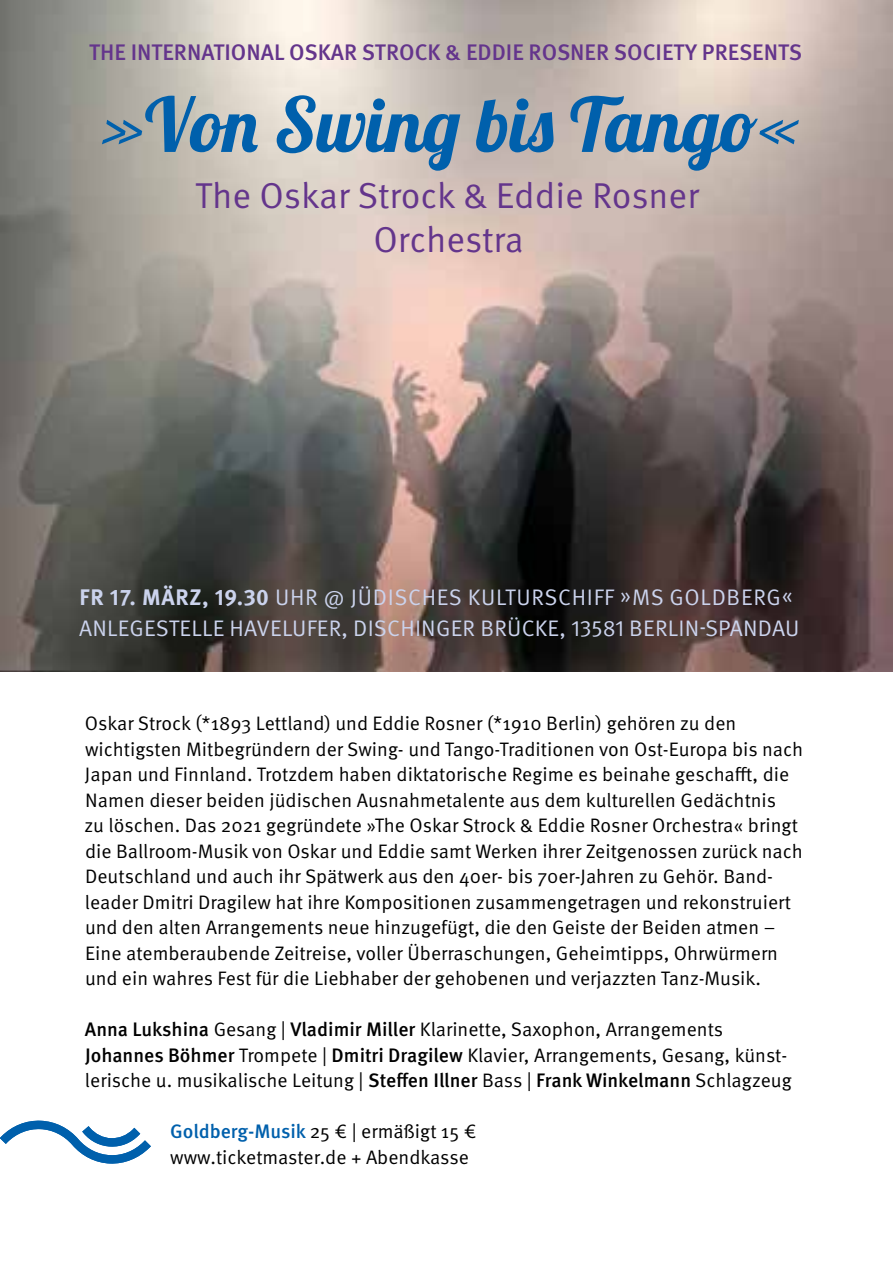
<style>
.page{position:relative;width:893px;height:1263px;background:#fff}
.page>*{position:absolute;margin:0;border:0;box-sizing:border-box;transform-origin:0 0}
.t1{font:75px "Lobster";color:#0060ac}
.t2{font:36px/43.5px "Meta Pro Norm";letter-spacing:-.005em;color:#64358c;text-align:center}
.t3{font:22.5px/31.5px "Meta Pro Norm";letter-spacing:.01em;color:#cbd3ed}
.t4{font:500 22.5px "Meta Pro";color:#64358c}
.t5{font:19.5px/25.5px "Meta Pro Norm";color:#000}
.s1{font-family:"Meta Pro";font-weight:700}
.s2{font-family:"Meta Pro";font-weight:500}
.s3{font-family:"Meta Pro";font-weight:500;color:#0060ac}
</style>
<div class="page">
<svg style="left:0;top:1120px;width:151px;height:44px"></svg>
<img style="left:0;top:0;width:893px;height:672px">
<p class="t4" style="left:89px;top:35px;width:714px">THE INTERNATIONAL OSKAR STROCK &amp; EDDIE ROSNER SOCIETY PRESENTS</p>
<h1 class="t1" style="left:101px;top:77px;width:703px">»Von Swing bis Tango«</h1>
<h2 class="t2" style="left:195px;top:172px;width:505px">The Oskar Strock &amp; Eddie Rosner<br>Orchestra</h2>
<p class="t3" style="left:79px;top:580px;width:722px"><span class="s1">FR 17. MÄRZ, 19.30</span> UHR @ JÜDISCHES KULTURSCHIFF »MS GOLDBERG«<br>ANLEGESTELLE HAVELUFER, DISCHINGER BRÜCKE, 13581 BERLIN-SPANDAU</p>
<p class="t5" style="left:84px;top:709px;width:720px">Oskar Strock (*1893 Lettland) und Eddie Rosner (*1910 Berlin) gehören zu den wichtigsten Mitbegründern der Swing- und Tango-Traditionen von Ost-Europa bis nach Japan und Finnland. Trotzdem haben diktatorische Regime es beinahe geschafft, die Namen dieser beiden jüdischen Ausnahmetalente aus dem kulturellen Gedächtnis<br>zu löschen. Das 2021 gegründete »The Oskar Strock &amp; Eddie Rosner Orchestra« bringt die Ballroom-Musik von Oskar und Eddie samt Werken ihrer Zeitgenossen zurück nach Deutschland und auch ihr Spätwerk aus den 40er- bis 70er-Jahren zu Gehör. Band&shy;leader Dmitri Dragilew hat ihre Kompositionen zusammengetragen und rekonstruiert und den alten Arrangements neue hinzugefügt, die den Geiste der Beiden atmen – Eine atemberaubende Zeitreise, voller Überraschungen, Geheimtipps, Ohrwürmern und ein wahres Fest für die Liebhaber der gehobenen und verjazzten Tanz-Musik.</p>
<p class="t5" style="left:85px;top:1015px;width:708px"><span class="s2">Anna Lukshina</span> Gesang | <span class="s2">Vladimir Miller</span> Klarinette, Saxophon, Arrangements<br><span class="s2">Johannes Böhmer</span> Trompete | <span class="s2">Dmitri Dragilew</span> Klavier, Arrangements, Gesang, künst&shy;lerische u. musikalische Leitung | <span class="s2">Steffen Illner</span> Bass | <span class="s2">Frank Winkelmann</span> Schlagzeug</p>
<p class="t5" style="left:170px;top:1117px;width:308px"><span class="s3">Goldberg-Musik</span> 25 € | ermäßigt 15 € www.ticketmaster.de + Abendkasse</p>
</div>
